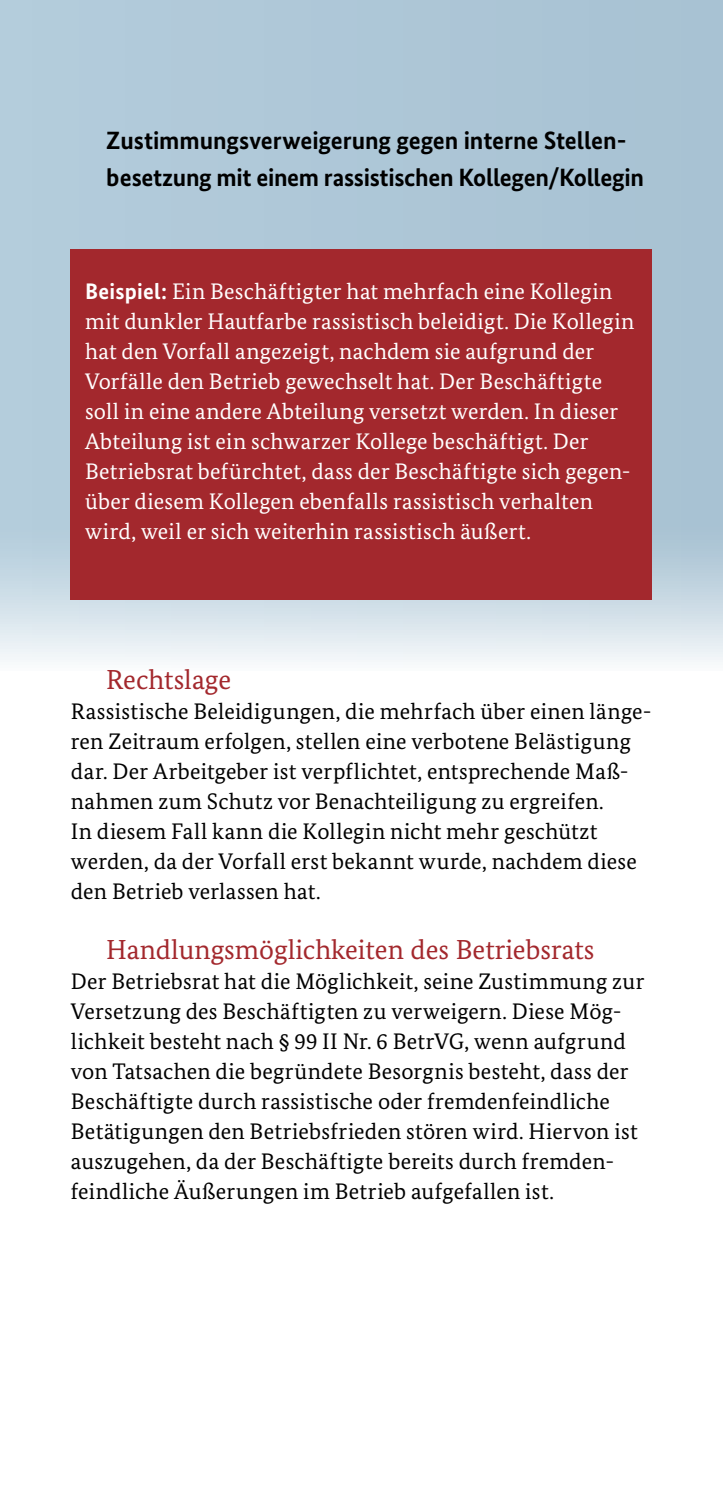
<style>
.page{position:relative;width:723px;height:1489px;background:#fff}
.page>*{position:absolute;margin:0;border:0;box-sizing:border-box;transform-origin:0 0}
.t1{font:27.5px "Bundes Serif";color:#a3282d}
.t2{font:700 25px/37.5px "Bundes Sans";letter-spacing:-.01em;color:#000}
.t3{font:22.5px/30px "Bundes Serif";letter-spacing:.01em;color:#000}
.t4{font:22.5px/30px "Bundes Serif";letter-spacing:.01em;color:#fff}
.s1{font-family:"Bundes Sans";font-weight:700}
</style>
<div class="page">
<svg style="left:0;top:0;width:723px;height:662px;background:#b6ccdb"></svg>
<div style="left:71px;top:249px;width:581px;height:350px;background:#a3282d"></div>
<h3 class="t2" style="left:106px;top:121px;width:539px">Zustimmungsverweigerung gegen interne Stellen&shy;besetzung mit einem rassistischen Kollegen/Kollegin</h3>
<p class="t4" style="left:85px;top:276px;width:551px"><span class="s1">Beispiel:</span> Ein Beschäftigter hat mehrfach eine Kollegin mit dunkler Hautfarbe rassistisch beleidigt. Die Kollegin hat den Vorfall angezeigt, nachdem sie aufgrund der Vorfälle den Betrieb gewechselt hat. Der Beschäftigte soll in eine andere Abteilung versetzt werden. In dieser Abteilung ist ein schwarzer Kollege beschäftigt. Der Betriebsrat befürchtet, dass der Beschäftigte sich gegen&shy;über diesem Kollegen ebenfalls rassistisch verhalten wird, weil er sich weiterhin rassistisch äußert.</p>
<h3 class="t1" style="left:106px;top:663px;width:126px">Rechtslage</h3>
<p class="t3" style="left:71px;top:696px;width:582px">Rassistische Beleidigungen, die mehrfach über einen länge&shy;ren Zeitraum erfolgen, stellen eine verbotene Belästigung dar. Der Arbeitgeber ist verpflichtet, entsprechende Maß&shy;nahmen zum Schutz vor Benachteiligung zu ergreifen.<br>In diesem Fall kann die Kollegin nicht mehr geschützt werden, da der Vorfall erst bekannt wurde, nachdem diese den Betrieb verlassen hat.</p>
<h3 class="t1" style="left:106px;top:933px;width:490px">Handlungsmöglichkeiten des Betriebsrats</h3>
<p class="t3" style="left:71px;top:966px;width:575px">Der Betriebsrat hat die Möglichkeit, seine Zustimmung zur Versetzung des Beschäftigten zu verweigern. Diese Mög&shy;lichkeit besteht nach § 99 II Nr. 6 BetrVG, wenn aufgrund von Tatsachen die begründete Besorgnis besteht, dass der Beschäftigte durch rassistische oder fremdenfeindliche Betätigungen den Betriebsfrieden stören wird. Hiervon ist auszugehen, da der Beschäftigte bereits durch fremden&shy;feindliche Äußerungen im Betrieb aufgefallen ist.</p>
</div>
